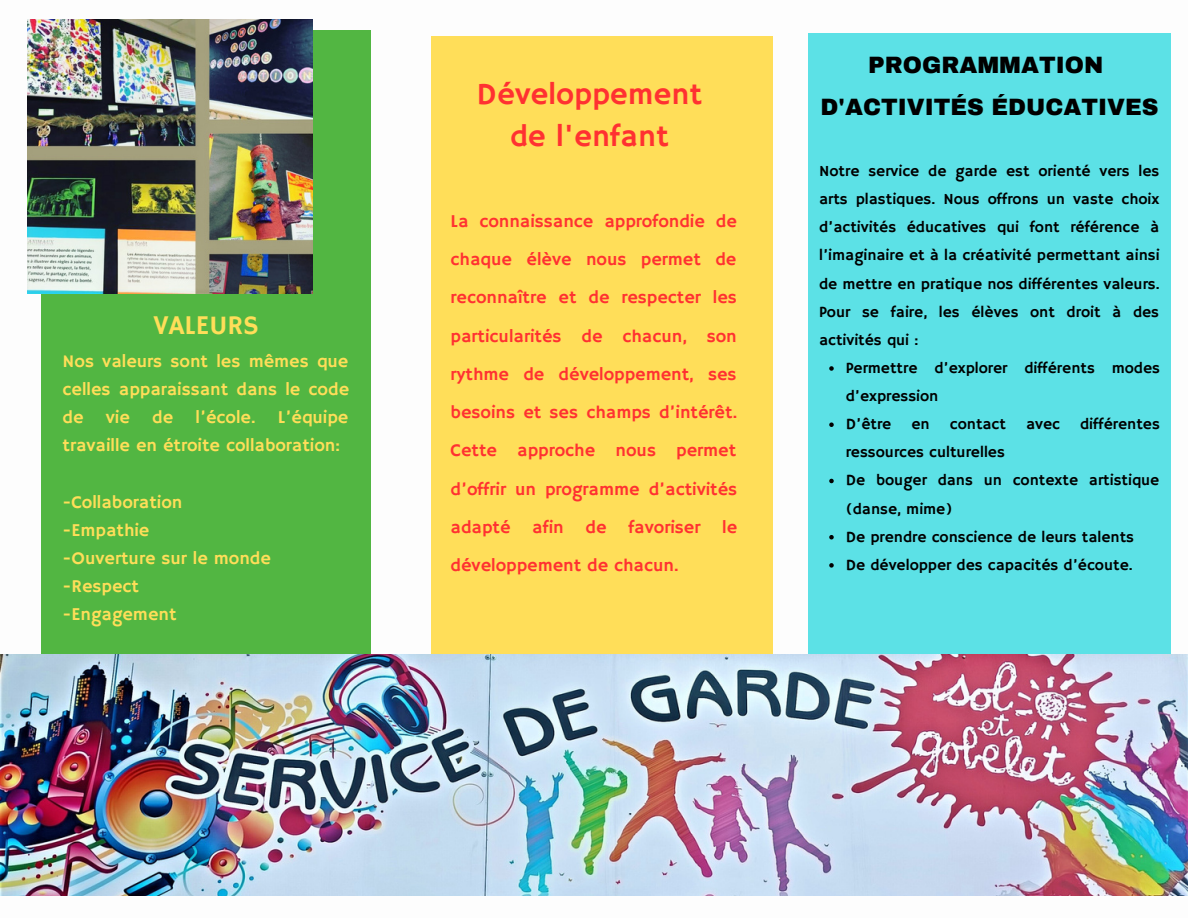
<style>
.page{position:relative;width:1188px;height:918px;background:#fff}
.page>*{position:absolute;margin:0;border:0;box-sizing:border-box;transform-origin:0 0}
.t1{font:30.75px/42.8px "Hammersmith One";color:#ff3131;text-align:center}
.t2{font:27px "Hammersmith One";color:#ffde59}
.t3{font:900 23.1px "Archivo";color:#000}
.t4{font:18px/38.2px "Hammersmith One";color:#ff3131;text-align:justify}
.t5{font:18px/28.2px "Hammersmith One";color:#ffde59;text-align:justify}
.t6{font:15.6px/28.2px "Hammersmith One";color:#000}
</style>
<div class="page">
<div style="left:808px;top:33px;width:363px;height:742px;background:#5ce1e6"></div>
<div style="left:431px;top:36px;width:342px;height:639px;background:#ffde59"></div>
<div style="left:41px;top:30px;width:330px;height:767px;background:#52b642"></div>
<img style="left:0;top:655px;width:1188px;height:240px">
<img style="left:27px;top:20px;width:285px;height:273px">
<svg style="left:829px;top:366px;width:5px;height:5px"></svg>
<svg style="left:829px;top:422px;width:5px;height:5px"></svg>
<svg style="left:829px;top:479px;width:5px;height:4px"></svg>
<svg style="left:829px;top:535px;width:5px;height:4px"></svg>
<svg style="left:829px;top:563px;width:5px;height:5px"></svg>
<p class="t2" style="left:153px;top:310px;width:107px">VALEURS</p>
<p class="t5" style="left:63px;top:348px;width:288px">Nos valeurs sont les mêmes que celles apparaissant dans le code de vie de l’école. L’équipe travaille en étroite collaboration:</p>
<p class="t5" style="left:63px;top:489px;width:121px">-Collaboration</p>
<p class="t5" style="left:63px;top:517px;width:88px">-Empathie</p>
<p class="t5" style="left:63px;top:545px;width:210px">-Ouverture sur le monde</p>
<p class="t5" style="left:63px;top:573px;width:78px">-Respect</p>
<p class="t5" style="left:63px;top:601px;width:115px">-Engagement</p>
<p class="t1" style="left:477px;top:74px;width:227px">Développement de l'enfant</p>
<p class="t4" style="left:451px;top:203px;width:288px">La connaissance approfondie de chaque élève nous permet de reconnaître et de respecter les particularités de chacun, son rythme de développement, ses besoins et ses champs d’intérêt.<br>Cette approche nous permet d’offrir un programme d’activités adapté afin de favoriser le développement de chacun.</p>
<p class="t3" style="left:868px;top:52px;width:237px">PROGRAMMATION</p>
<p class="t3" style="left:821px;top:95px;width:339px">D'ACTIVITÉS ÉDUCATIVES</p>
<p class="t6" style="left:819px;top:158px;width:342px;text-align:justify">Notre service de garde est orienté vers les arts plastiques. Nous offrons un vaste choix d’activités éducatives qui font référence à l’imaginaire et à la créativité permettant ainsi de mettre en pratique nos différentes valeurs.</p>
<p class="t6" style="left:819px;top:298px;width:342px">Pour se faire, les élèves ont droit à des activités qui :</p>
<p class="t6" style="left:846px;top:355px;width:316px">Permettre d’explorer différents modes d’expression</p>
<p class="t6" style="left:846px;top:411px;width:47px">D’être</p>
<p class="t6" style="left:911px;top:411px;width:20px">en</p>
<p class="t6" style="left:950px;top:411px;width:58px">contact</p>
<p class="t6" style="left:1026px;top:411px;width:35px">avec</p>
<p class="t6" style="left:1080px;top:411px;width:81px">différentes</p>
<p class="t6" style="left:846px;top:439px;width:161px">ressources culturelles</p>
<p class="t6" style="left:846px;top:467px;width:315px">De bouger dans un contexte artistique (danse, mime)</p>
<p class="t6" style="left:846px;top:523px;width:290px">De prendre conscience de leurs talents</p>
<p class="t6" style="left:846px;top:551px;width:289px">De développer des capacités d’écoute.</p>
</div>
